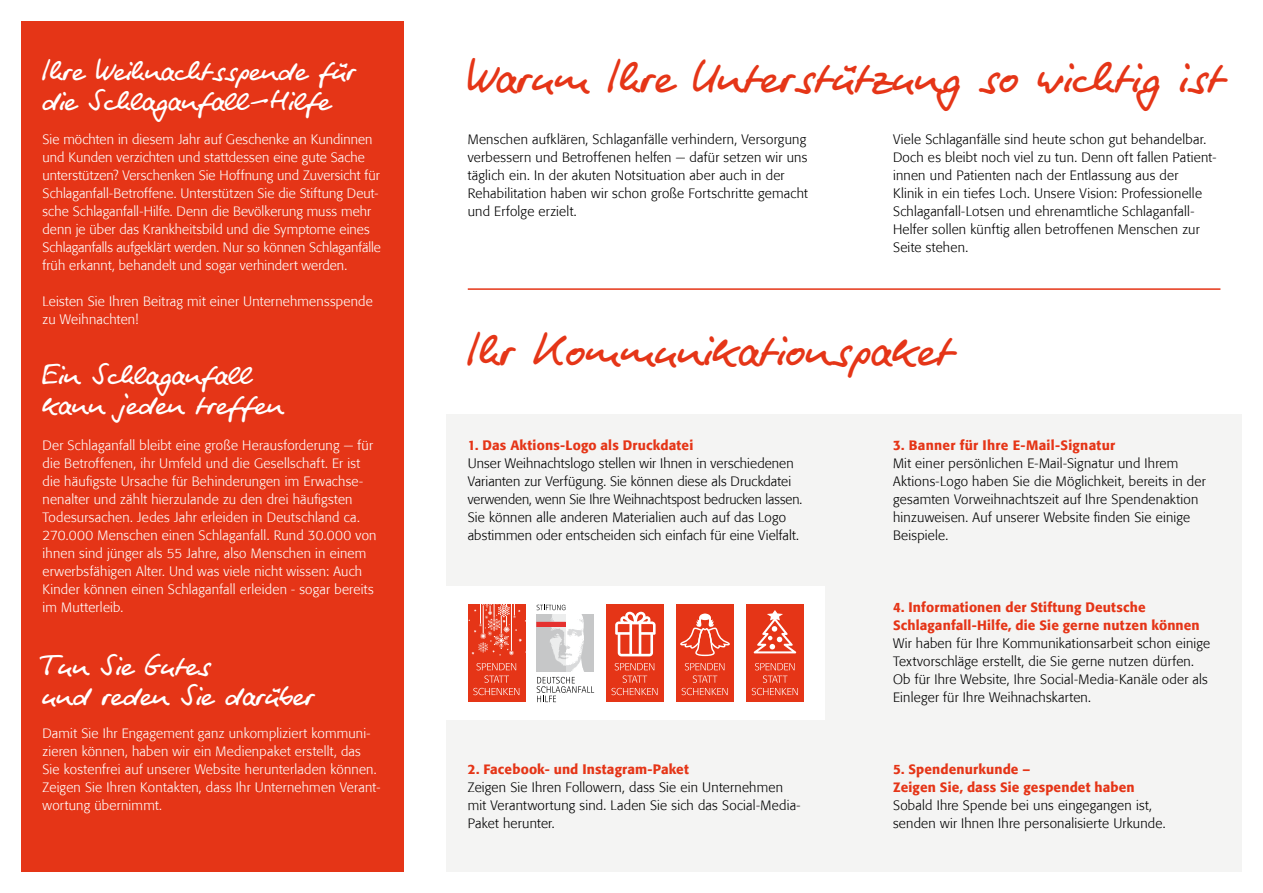
<style>
.page{position:relative;width:1263px;height:893px;background:#fff}
.page>*{position:absolute;margin:0;border:0;box-sizing:border-box;transform-origin:0 0}
.t1{font:47.4px "BORKISHAND";color:#e53517}
.t2{font:30px/30px "BORKISHAND";color:#fff}
.t3{font:300 13.5px/18px "Formata";letter-spacing:.015em;color:#000}
.t4{font:300 13.5px/18px "Formata";letter-spacing:.015em;color:#fff}
.t5{font:500 13.5px/18px "Formata";letter-spacing:.01em;color:#e53517}
</style>
<div class="page">
<div style="left:21px;top:21px;width:383px;height:851px;background:#e53517"></div>
<div style="left:446px;top:414px;width:796px;height:458px;background:#f4f4f3"></div>
<div style="left:446px;top:586px;width:379px;height:134px;background:#fff"></div>
<svg style="left:537px;top:677px;width:57px;height:25px"></svg>
<svg style="left:537px;top:605px;width:57px;height:66px"></svg>
<div style="left:468px;top:605px;width:57px;height:97px;background:#e53517"></div>
<svg style="left:468px;top:605px;width:58px;height:51px"></svg>
<svg style="left:473px;top:663px;width:46px;height:32px"></svg>
<div style="left:746px;top:605px;width:58px;height:97px;background:#e53517"></div>
<svg style="left:752px;top:663px;width:46px;height:32px"></svg>
<svg style="left:754px;top:610px;width:42px;height:43px"></svg>
<div style="left:676px;top:605px;width:58px;height:97px;background:#e53517"></div>
<svg style="left:682px;top:663px;width:46px;height:32px"></svg>
<svg style="left:680px;top:613px;width:50px;height:43px"></svg>
<div style="left:606px;top:605px;width:57px;height:97px;background:#e53517"></div>
<svg style="left:611px;top:663px;width:47px;height:32px"></svg>
<svg style="left:615px;top:612px;width:41px;height:44px"></svg>
<hr style="left:468px;top:288px;width:752px;height:2px;background:#e53517">
<h2 class="t2" style="left:43px;top:56px;width:315px">Ihre Weihnachtsspende für die Schlaganfall-Hilfe</h2>
<p class="t4" style="left:43px;top:130px;width:340px">Sie möchten in diesem Jahr auf Geschenke an Kundinnen und Kunden verzichten und stattdessen eine gute Sache unterstützen? Verschenken Sie Hoffnung und Zuversicht für Schlaganfall-Betroffene. Unterstützen Sie die Stiftung Deut&shy;sche Schlaganfall-Hilfe. Denn die Bevölkerung muss mehr denn je über das Krankheitsbild und die Symptome eines Schlaganfalls aufgeklärt werden. Nur so können Schlaganfälle früh erkannt, behandelt und sogar verhindert werden.</p>
<p class="t4" style="left:43px;top:292px;width:332px">Leisten Sie Ihren Beitrag mit einer Unternehmensspende zu Weihnachten!</p>
<h2 class="t2" style="left:43px;top:360px;width:243px">Ein Schlaganfall kann jeden treffen</h2>
<p class="t4" style="left:43px;top:436px;width:336px">Der Schlaganfall bleibt eine große Herausforderung — für die Betroffenen, ihr Umfeld und die Gesellschaft. Er ist die häufigste Ursache für Behinderungen im Erwachse&shy;nenalter und zählt hierzulande zu den drei häufigsten Todesursachen. Jedes Jahr erleiden in Deutschland ca.<br>270.000 Menschen einen Schlaganfall. Rund 30.000 von ihnen sind jünger als 55 Jahre, also Menschen in einem erwerbsfähigen Alter. Und was viele nicht wissen: Auch Kinder können einen Schlaganfall erleiden - sogar bereits im Mutterleib.</p>
<h2 class="t2" style="left:43px;top:651px;width:274px">Tun Sie Gutes<br>und reden Sie darüber</h2>
<p class="t4" style="left:43px;top:724px;width:339px">Damit Sie Ihr Engagement ganz unkompliziert kommuni&shy;zieren können, haben wir ein Medienpaket erstellt, das Sie kostenfrei auf unserer Website herunterladen können.<br>Zeigen Sie Ihren Kontakten, dass Ihr Unternehmen Verant&shy;wortung übernimmt.</p>
<h1 class="t1" style="left:468px;top:44px;width:759px">Warum Ihre Unterstützung so wichtig ist</h1>
<p class="t3" style="left:468px;top:130px;width:342px">Menschen aufklären, Schlaganfälle verhindern, Versorgung verbessern und Betroffenen helfen — dafür setzen wir uns täglich ein. In der akuten Notsituation aber auch in der Rehabilitation haben wir schon große Fortschritte gemacht und Erfolge erzielt.</p>
<p class="t3" style="left:893px;top:130px;width:325px">Viele Schlaganfälle sind heute schon gut behandelbar.<br>Doch es bleibt noch viel zu tun. Denn oft fallen Patient&shy;innen und Patienten nach der Entlassung aus der<br>Klinik in ein tiefes Loch. Unsere Vision: Professionelle Schlaganfall-Lotsen und ehrenamtliche Schlaganfall-Helfer sollen künftig allen betroffenen Menschen zur Seite stehen.</p>
<h1 class="t1" style="left:468px;top:317px;width:489px">Ihr Kommunikationspaket</h1>
<p class="t5" style="left:468px;top:436px;width:227px">1. Das Aktions-Logo als Druckdatei</p>
<p class="t3" style="left:468px;top:454px;width:336px">Unser Weihnachtslogo stellen wir Ihnen in verschiedenen Varianten zur Verfügung. Sie können diese als Druckdatei verwenden, wenn Sie Ihre Weihnachtspost bedrucken lassen.<br>Sie können alle anderen Materialien auch auf das Logo abstimmen oder entscheiden sich einfach für eine Vielfalt.</p>
<p class="t5" style="left:468px;top:760px;width:223px">2. Facebook- und Instagram-Paket</p>
<p class="t3" style="left:468px;top:778px;width:334px">Zeigen Sie Ihren Followern, dass Sie ein Unternehmen mit Verantwortung sind. Laden Sie sich das Social-Media-<br>Paket herunter.</p>
<p class="t5" style="left:893px;top:436px;width:224px">3. Banner für Ihre E-Mail-Signatur</p>
<p class="t3" style="left:893px;top:454px;width:314px">Mit einer persönlichen E-Mail-Signatur und Ihrem Aktions-Logo haben Sie die Möglichkeit, bereits in der gesamten Vorweihnachtszeit auf Ihre Spendenaktion hinzuweisen. Auf unserer Website finden Sie einige Beispiele.</p>
<p class="t5" style="left:893px;top:598px;width:308px">4. Informationen der Stiftung Deutsche<br>Schlaganfall-Hilfe, die Sie gerne nutzen können</p>
<p class="t3" style="left:893px;top:634px;width:319px">Wir haben für Ihre Kommunikationsarbeit schon einige Textvorschläge erstellt, die Sie gerne nutzen dürfen.<br>Ob für Ihre Website, Ihre Social-Media-Kanäle oder als Einleger für Ihre Weihnachskarten.</p>
<p class="t5" style="left:893px;top:760px;width:243px">5. Spendenurkunde –<br>Zeigen Sie, dass Sie gespendet haben</p>
<p class="t3" style="left:893px;top:796px;width:274px">Sobald Ihre Spende bei uns eingegangen ist, senden wir Ihnen Ihre personalisierte Urkunde.</p>
</div>
